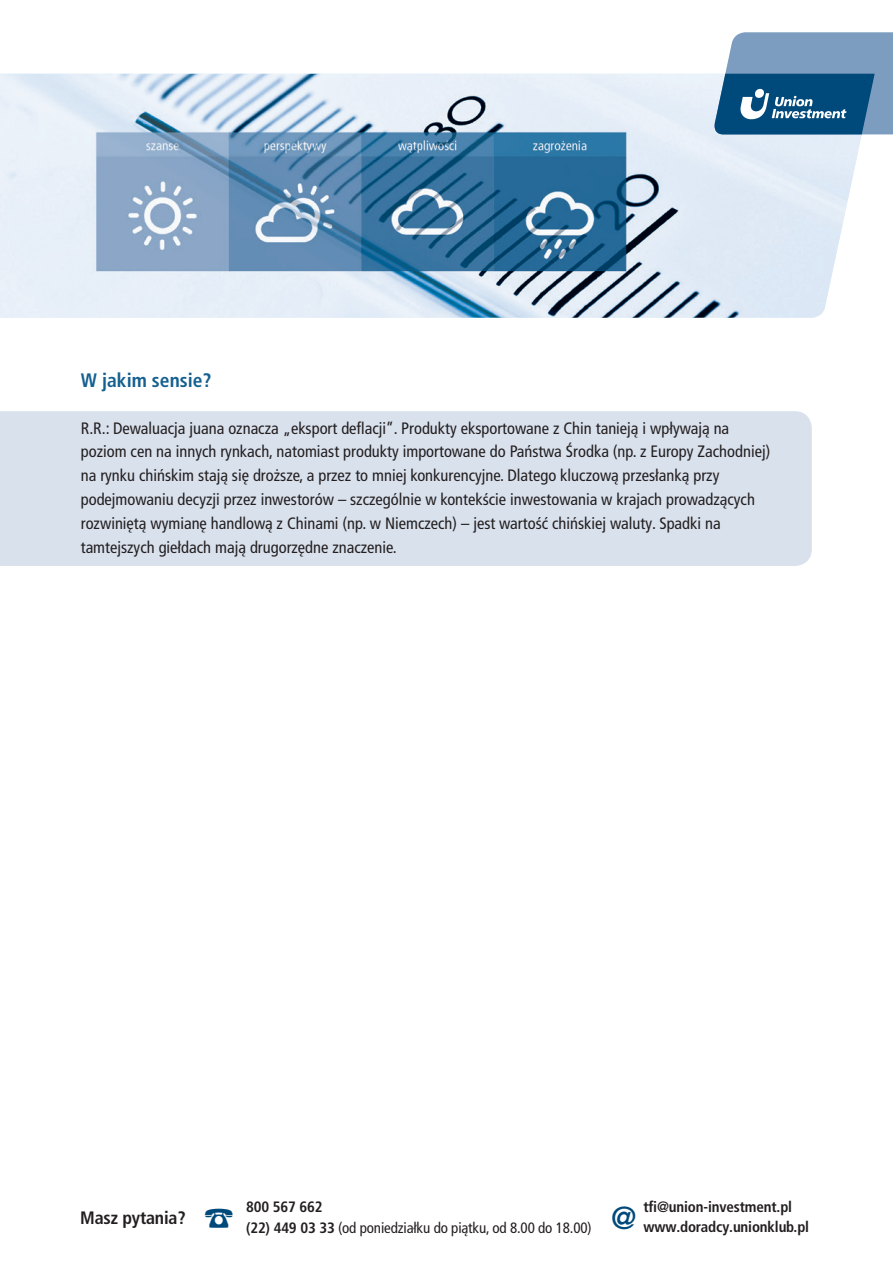
<style>
.page{position:relative;width:893px;height:1263px;background:#fff}
.page>*{position:absolute;margin:0;border:0;box-sizing:border-box;transform-origin:0 0}
.t1{font:700 condensed 19.5px "Frutiger LT Pro";color:#156090}
.t2{font:700 condensed 18px "Frutiger LT Pro";letter-spacing:-.01em;color:#231f20}
.t3{font:condensed 16.5px/23.9px "Frutiger LT Pro";color:#231f20}
.t4{font:700 condensed 15px/20.2px "Frutiger LT Pro";letter-spacing:-.01em;color:#231f20}
.t5{font:condensed 15px "Frutiger LT Pro";letter-spacing:-.01em;color:#231f20}
.s1{font-weight:700}
</style>
<div class="page">
<div style="left:0;top:411px;width:812px;height:155px;background:#d9e1ed"></div>
<img style="left:0;top:74px;width:865px;height:244px">
<svg style="left:712px;top:32px;width:181px;height:102px;background:#5583a9"></svg>
<p class="t1" style="left:81px;top:369px;width:132px">W jakim sensie?</p>
<p class="t3" style="left:81px;top:416px;width:691px">R.R.: Dewaluacja juana oznacza „eksport deflacji”. Produkty eksportowane z Chin tanieją i wpływają na poziom cen na innych rynkach, natomiast produkty importowane do Państwa Środka (np. z Europy Zachodniej) na rynku chińskim stają się droższe, a przez to mniej konkurencyjne. Dlatego kluczową przesłanką przy podejmowaniu decyzji przez inwestorów – szczególnie w kontekście inwestowania w krajach prowadzących rozwiniętą wymianę handlową z Chinami (np. w Niemczech) – jest wartość chińskiej waluty. Spadki na tamtejszych giełdach mają drugorzędne znaczenie.</p>
<p class="t2" style="left:80px;top:1207px;width:107px">Masz pytania?</p>
<p class="t4" style="left:611px;top:1197px;width:199px;text-indent:32px">tfi@union-investment.pl <sup>@</sup> www.doradcy.unionklub.pl</p>
<p class="t4" style="left:246px;top:1197px;width:78px">800 567 662</p>
<p class="t5" style="left:246px;top:1219px;width:347px"><span class="s1">(22) 449 03 33</span> (od poniedziałku do piątku, od 8.00 do 18.00)</p>
</div>
